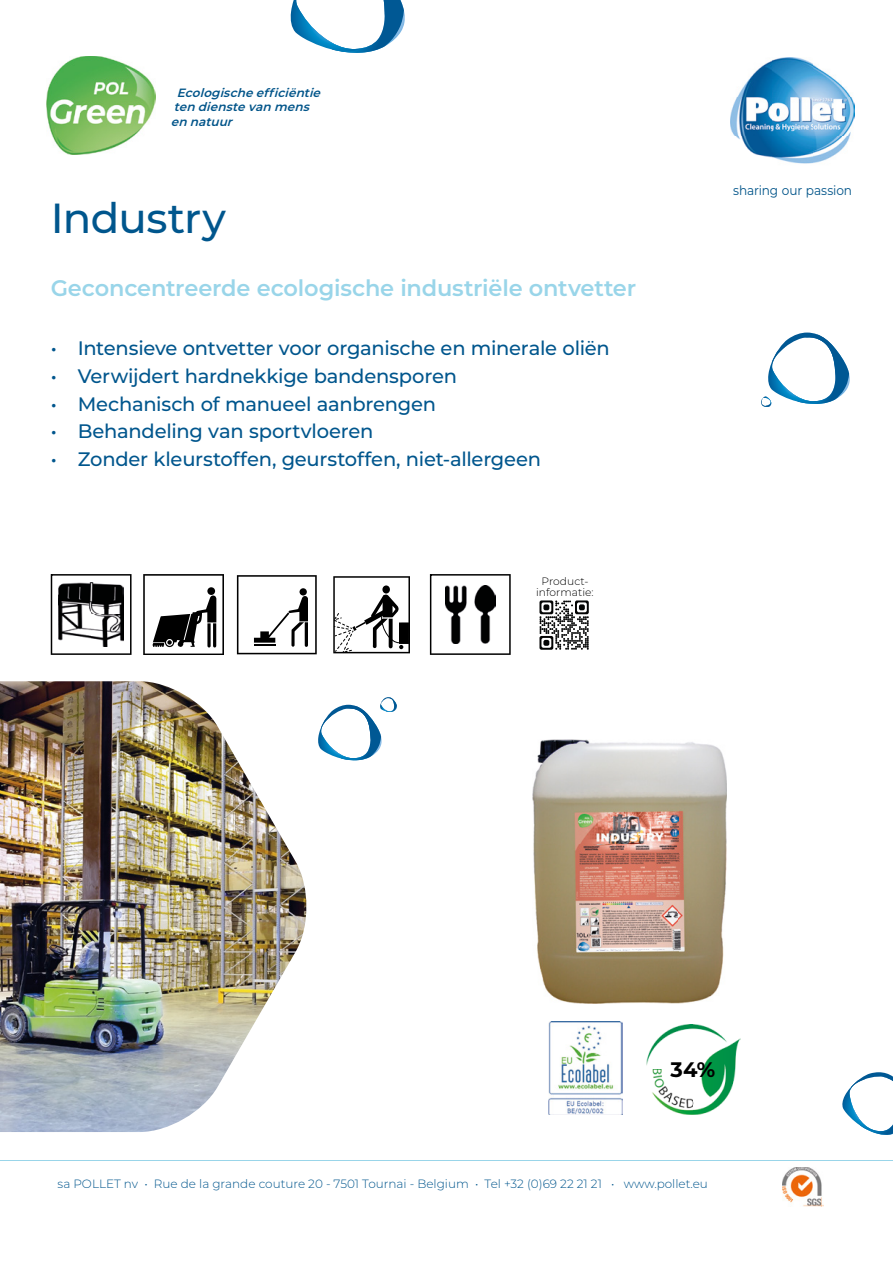
<style>
.page{position:relative;width:893px;height:1263px;background:#fff}
.page>*{position:absolute;margin:0;border:0;box-sizing:border-box;transform-origin:0 0}
.t1{font:500 42px "Montserrat";letter-spacing:-.015em;color:#00568d}
.t2{font:600 22.5px "Montserrat";letter-spacing:-.01em;color:#99d5e9}
.t3{font:700 21px "Montserrat";color:#000}
.t4{font:500 19.5px "Montserrat";letter-spacing:-.01em;color:#00568d}
.t5{font:13.2px "Montserrat";letter-spacing:-.005em;color:#005489;scale:.92 1}
.t6{font:300 12px "Montserrat";color:#00568d}
.t7{font:italic 600 12px/14.4px "Montserrat";color:#005489}
.t8{font:300 10.65px/10.6px "Montserrat";letter-spacing:.005em;color:#000;text-align:center}
</style>
<div class="page">
<svg style="left:842px;top:1072px;width:51px;height:63px"></svg>
<img style="left:783px;top:1167px;width:40px;height:40px">
<svg style="left:761px;top:333px;width:89px;height:74px"></svg>
<svg style="left:290px;top:0;width:115px;height:53px"></svg>
<svg style="left:318px;top:697px;width:79px;height:64px"></svg>
<img style="left:47px;top:56px;width:109px;height:98px">
<hr style="left:0;top:1160px;width:893px;height:1px;background:#99d5e9">
<img style="left:533px;top:739px;width:194px;height:264px">
<img style="left:0;top:681px;width:307px;height:451px">
<svg style="left:237px;top:575px;width:80px;height:79px"></svg>
<hr style="left:254px;top:644px;width:21px;height:2px;background:#000">
<div style="left:299px;top:588px;width:8px;height:7px;background:#000;border-radius:50%"></div>
<svg style="left:143px;top:574px;width:81px;height:81px"></svg>
<svg style="left:430px;top:574px;width:81px;height:81px"></svg>
<img style="left:445px;top:585px;width:50px;height:59px">
<svg style="left:539px;top:600px;width:50px;height:50px"></svg>
<svg style="left:333px;top:576px;width:77px;height:77px"></svg>
<img style="left:549px;top:1021px;width:73px;height:94px">
<svg style="left:51px;top:574px;width:81px;height:81px"></svg>
<img style="left:646px;top:1025px;width:94px;height:90px">
<img style="left:731px;top:58px;width:124px;height:106px">
<p class="t7" style="left:171px;top:85px;width:155px;text-indent:6px">Ecologischeefficiëntie ten dienstevan mens en natuur</p>
<h1 class="t1" style="left:51px;top:189px;width:177px">Industry</h1>
<p class="t2" style="left:51px;top:272px;width:587px">Geconcentreerde ecologische industriële ontvetter</p>
<p class="t4" style="left:51px;top:335px;width:561px">• Intensieve ontvetter voor organische en minerale oliën</p>
<p class="t4" style="left:51px;top:363px;width:408px">• Verwijdert hardnekkige bandensporen</p>
<p class="t4" style="left:51px;top:390px;width:387px">• Mechanisch of manueel aanbrengen</p>
<p class="t4" style="left:51px;top:418px;width:324px">• Behandeling van sportvloeren</p>
<p class="t4" style="left:51px;top:446px;width:492px">• Zonder kleurstoffen, geurstoffen, niet-allergeen</p>
<p class="t8" style="left:536px;top:576px;width:59px">Product&shy;informatie:</p>
<p class="t5" style="left:733px;top:181px;width:131px">sharing our passion</p>
<p class="t3" style="left:671px;top:1054px;width:46px">34%</p>
<p class="t6" style="left:58px;top:1175px;width:652px">sa POLLET nv • Rue de la grande couture 20 - 7501 Tournai - Belgium • Tel +32 (0)69 22 21 21 • www.pollet.eu</p>
</div>
